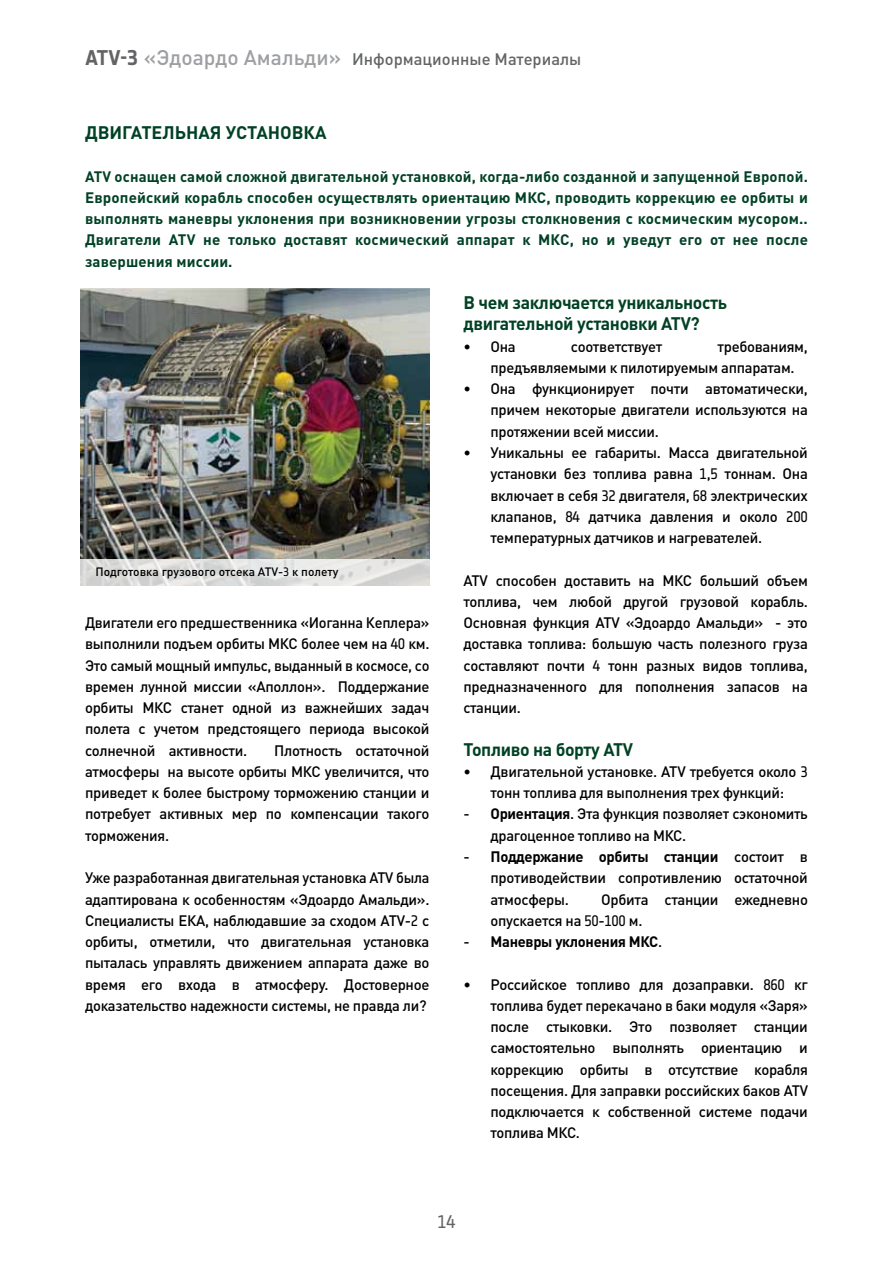
<style>
.page{position:relative;width:893px;height:1263px;background:#fff}
.page>*{position:absolute;margin:0;border:0;box-sizing:border-box;transform-origin:0 0}
.t1{font:700 18px/21.3px "DIN Pro";letter-spacing:-.02em;color:#004125}
.t2{font:700 18px "DIN Pro";color:#004125}
.t3{font:18px "Notes Esa";color:#636466}
.t4{font:500 16.5px "DIN Pro";color:#636466}
.t5{font:500 15px/21.3px "DIN Pro";letter-spacing:-.02em;color:#000;text-align:justify}
.t6{font:700 15px/21.3px "DIN Pro";letter-spacing:.01em;color:#004125;text-align:justify}
.t7{font:500 15px/21.3px "DIN Pro";letter-spacing:-.02em;color:#000;text-align:justify;scale:.96 1}
.t8{font:700 15px "DIN Pro";letter-spacing:-.02em;color:#000}
.t9{font:500 12px "DIN Pro";color:#000}
.s1{font-family:"Notes Style Bold Tf";font-weight:400;font-size:21px}
.s2{font-family:"Notes Esa";font-weight:700;font-size:21px}
.s3{font-size:21px;color:#9d9fa2}
.s4{font-weight:700}
.s5{font-weight:500}
</style>
<div class="page">
<img style="left:80px;top:288px;width:349px;height:271px">
<svg style="left:80px;top:559px;width:350px;height:27px;background:#dfdfde"></svg>
<p class="t4" style="left:85px;top:49px;width:498px"><span class="s1">ATV-</span><span class="s2">3</span> <span class="s3">«Эдоардо Амальди»</span> Информационные Материалы</p>
<p class="t2" style="left:85px;top:121px;width:243px">ДВИГАТЕЛЬНАЯ УСТАНОВКА</p>
<p class="t6" style="left:85px;top:165px;width:724px">ATV оснащен самой сложной двигательной установкой, когда-либо созданной и запущенной Европой.<br>Европейский корабль способен осуществлять ориентацию МКС, проводить коррекцию ее орбиты и выполнять маневры уклонения при возникновении угрозы столкновения с космическим мусором..<br>Двигатели ATV не только доставят космический аппарат к МКС, но и уведут его от нее после завершения миссии.</p>
<p class="t1" style="left:463px;top:291px;width:265px">В чем заключается уникальность двигательной установки ATV?</p>
<p class="t5" style="left:463px;top:335px;width:54px">• Она</p>
<p class="t5" style="left:571px;top:335px;width:93px">соответствует</p>
<p class="t5" style="left:490px;top:335px;width:319px;text-indent:227px">требованиям, предъявляемыми к пилотируемым аппаратам.</p>
<p class="t5" style="left:490px;top:378px;width:319px;text-indent:-27px">• Она функционирует почти автоматически, причем некоторые двигатели используются на протяжении всей миссии.</p>
<p class="t5" style="left:490px;top:441px;width:319px;text-indent:-27px">• Уникальны ее габариты. Масса двигательной установки без топлива равна 1,5 тоннам. Она включает в себя 32 двигателя, 68 электрических клапанов, 84 датчика давления и около 200 температурных датчиков и нагревателей.</p>
<p class="t5" style="left:463px;top:569px;width:346px">ATV способен доставить на МКС больший объем топлива, чем любой другой грузовой корабль.<br>Основная функция ATV «Эдоардо Амальди» - это доставка топлива: большую часть полезного груза составляют почти 4 тонн разных видов топлива, предназначенного для пополнения запасов на станции.</p>
<p class="t1" style="left:463px;top:738px;width:171px">Топливо на борту ATV</p>
<p class="t5" style="left:463px;top:760px;width:346px;text-align:center">• Двигательной установке. ATV требуется около 3 тонн топлива для выполнения трех функций:</p>
<p class="t5" style="left:490px;top:803px;width:319px;text-indent:-27px">- <span class="s4">Ориентация</span>. Эта функция позволяет сэкономить драгоценное топливо на МКС.</p>
<p class="t5" style="left:490px;top:845px;width:319px;text-indent:-27px">- <span class="s4">Поддержание орбиты станции</span> состоит в противодействии сопротивлению остаточной атмосферы.</p>
<p class="t9" style="left:95px;top:564px;width:245px">Подготовка грузового отсека ATV-3 к полету</p>
<p class="t5" style="left:85px;top:612px;width:346px">Двигатели его предшественника «Иоганна Кеплера» выполнили подъем орбиты МКС более чем на 40 км.<br>Это самый мощный импульс, выданный в космосе, со времен лунной миссии «Аполлон». Поддержание орбиты МКС станет одной из важнейших задач полета с учетом предстоящего периода высокой солнечной активности.</p>
<p class="t5" style="left:85px;top:739px;width:346px;text-indent:189px">Плотность остаточной атмосферы на высоте орбиты МКС увеличится, что приведет к более быстрому торможению станции и потребует активных мер по компенсации такого торможения.</p>
<p class="t7" style="left:85px;top:867px;width:360px">Уже разработанная двигательная установка ATV была адаптирована к особенностям «Эдоардо Амальди».<br>Специалисты ЕКА, наблюдавшие за сходом ATV-2 с орбиты, отметили, что двигательная установка пыталась управлять движением аппарата даже во время его входа в атмосферу. Достоверное доказательство надежности системы, не правда ли?</p>
<p class="t5" style="left:490px;top:888px;width:319px;text-indent:111px">Орбита станции ежедневно опускается на 50-100 м.</p>
<p class="t8" style="left:463px;top:932px;width:200px"><span class="s5">-</span> Маневры уклонения МКС<span class="s5">.</span></p>
<p class="t5" style="left:490px;top:973px;width:319px;text-indent:-27px">• Российское топливо для дозаправки. 860 кг топлива будет перекачано в баки модуля «Заря» после стыковки. Это позволяет станции самостоятельно выполнять ориентацию и коррекцию орбиты в отсутствие корабля посещения. Для заправки российских баков ATV подключается к собственной системе подачи топлива МКС.</p>
<p class="t3" style="left:437px;top:1212px;width:19px">14</p>
</div>
